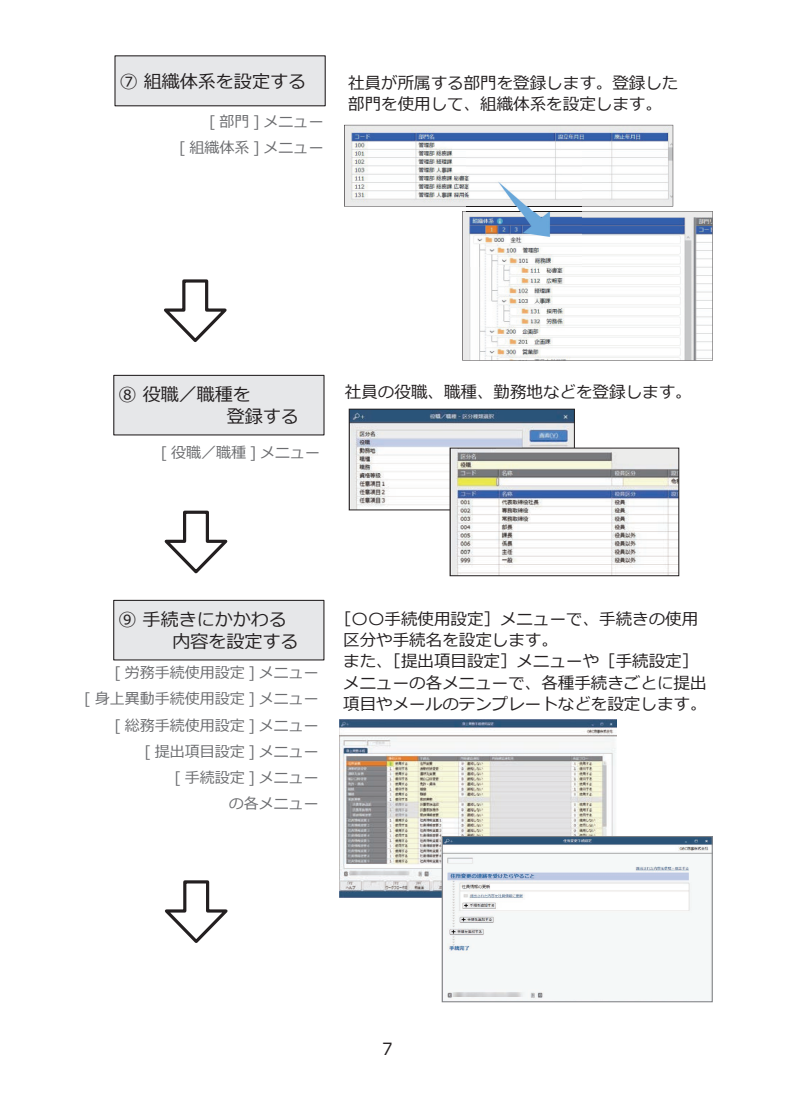
<style>
.page{position:relative;width:800px;height:1119px;background:#fff}
.page>*{position:absolute;margin:0;border:0;box-sizing:border-box;transform-origin:0 0}
.t1{font:18px/21.3px "Meiryo";color:#231f20}
.t2{font:16.8px "Meiryo";color:#231f20}
.t3{font:16.5px/21.3px "Meiryo";color:#231f20}
.t4{font:15px/26.2px "Meiryo";color:#6c6d70;text-align:right}
</style>
<div class="page">
<svg style="left:164px;top:510px;width:64px;height:64px"></svg>
<div style="left:114px;top:375px;width:210px;height:60px;background:#e6e7e9"></div>
<div style="left:113px;top:375px;width:211px;height:60px;border:1px solid #231f20"></div>
<img style="left:351px;top:411px;width:221px;height:97px">
<div style="left:349px;top:409px;width:225px;height:101px;border:1px solid #231f20"></div>
<img style="left:452px;top:450px;width:224px;height:124px">
<div style="left:450px;top:448px;width:228px;height:128px;border:1px solid #231f20"></div>
<svg style="left:164px;top:279px;width:63px;height:63px"></svg>
<div style="left:115px;top:56px;width:210px;height:50px;background:#e6e7e9"></div>
<div style="left:114px;top:55px;width:211px;height:51px;border:1px solid #231f20"></div>
<svg style="left:344px;top:125px;width:329px;height:81px"></svg>
<svg style="left:462px;top:211px;width:250px;height:149px"></svg>
<img style="left:466px;top:151px;width:115px;height:116px">
<img style="left:466px;top:206px;width:115px;height:1px">
<img style="left:466px;top:211px;width:115px;height:1px">
<svg style="left:165px;top:880px;width:63px;height:63px"></svg>
<div style="left:114px;top:600px;width:210px;height:60px;background:#e6e7e9"></div>
<div style="left:113px;top:599px;width:211px;height:61px;border:1px solid #231f20"></div>
<img style="left:339px;top:720px;width:277px;height:177px">
<img style="left:443px;top:838px;width:267px;height:162px">
<div style="left:441px;top:836px;width:271px;height:166px;border:1px solid #808285"></div>
<p class="t1" style="left:120px;top:71px;width:188px">⑦ 組織体系を設定する</p>
<p class="t3" style="left:348px;top:73px;width:331px">社員が所属する部門を登録します。登録した部門を使用して、組織体系を設定します。</p>
<p class="t4" style="left:179px;top:109px;width:146px">[ 部門 ] メニュー<br>[ 組織体系 ] メニュー</p>
<p class="t1" style="left:119px;top:385px;width:134px">⑧ 役職／職種を</p>
<p class="t1" style="left:119px;top:387px;width:109px">　　　　　　</p>
<p class="t1" style="left:227px;top:406px;width:73px">登録する</p>
<p class="t4" style="left:161px;top:440px;width:161px">[ 役職／職種 ] メニュー</p>
<p class="t3" style="left:345px;top:382px;width:348px">社員の役職、職種、勤務地などを登録します。</p>
<p class="t1" style="left:118px;top:610px;width:181px">⑨ 手続きにかかわる　　　内容を設定する</p>
<p class="t4" style="left:84px;top:660px;width:236px">[ 労務手続使用設定 ] メニュー<br>[ 身上異動手続使用設定 ] メニュー[ 総務手続使用設定 ] メニュー<br>[ 提出項目設定 ] メニュー<br>[ 手続設定 ] メニュー<br>の各メニュー</p>
<p class="t3" style="left:343px;top:609px;width:365px;text-indent:-8px">［〇〇手続使用設定］メニューで、手続きの使用区分や手続名を設定します。<br>また、［提出項目設定］メニューや［手続設定］メニューの各メニューで、各種手続きごとに提出項目やメールのテンプレートなどを設定します。</p>
<p class="t2" style="left:382px;top:1037px;width:12px">7</p>
</div>
